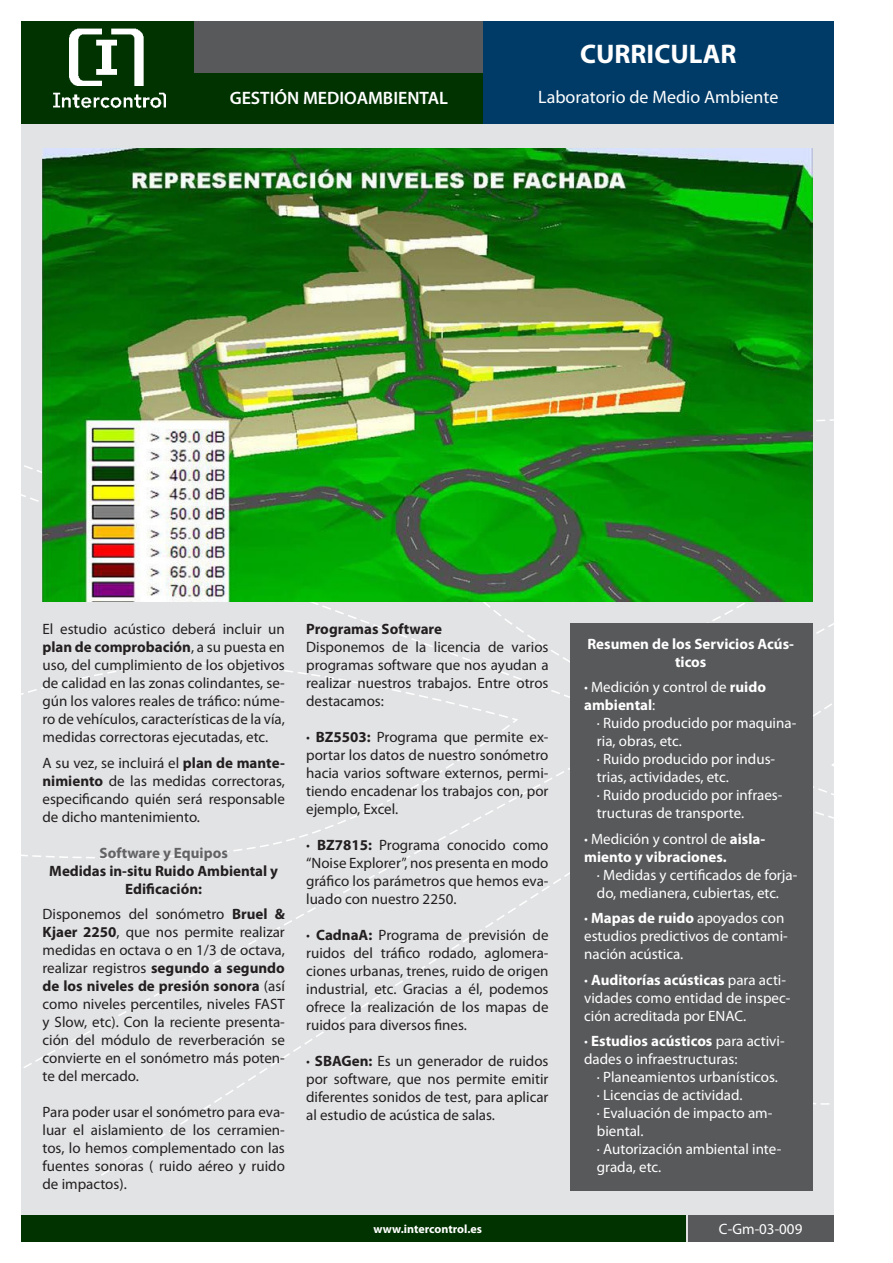
<style>
.page{position:relative;width:893px;height:1263px;background:#fff}
.page>*{position:absolute;margin:0;border:0;box-sizing:border-box;transform-origin:0 0}
.t1{font:700 27px "Myriad Pro";color:#fff}
.t2{font:18px "Myriad Pro";color:#fff}
.t3{font:600 18px "Myriad Pro";color:#fff}
.t4{font:15px/18px "Myriad Pro";color:#231f20;text-align:justify}
.t5{font:15px/18px "Myriad Pro";color:#fff}
.t6{font:700 15px/18px "Myriad Pro";color:#fff;text-align:center}
.t7{font:700 15px/18px "Myriad Pro";color:#231f20;text-align:center}
.t8{font:700 15px "Myriad Pro";color:#636366}
.t9{font:700 12px "Myriad Pro";color:#fff}
.s1{font-weight:700}
.s2{font-weight:400}
</style>
<div class="page">
<div style="left:21px;top:21px;width:812px;height:1221px;background:#e2e3e5"></div>
<svg style="left:21px;top:567px;width:549px;height:304px"></svg>
<svg style="left:21px;top:662px;width:497px;height:184px"></svg>
<svg style="left:812px;top:925px;width:22px;height:180px"></svg>
<svg style="left:812px;top:695px;width:22px;height:230px"></svg>
<div style="left:195px;top:72px;width:288px;height:51px;background:#013300"></div>
<div style="left:21px;top:21px;width:174px;height:102px;background:#013300"></div>
<div style="left:483px;top:21px;width:350px;height:102px;background:#003b67"></div>
<img style="left:70px;top:28px;width:74px;height:57px">
<img style="left:53px;top:85px;width:112px;height:24px">
<div style="left:195px;top:21px;width:288px;height:51px;background:#58595b"></div>
<div style="left:21px;top:1215px;width:665px;height:27px;background:#013300"></div>
<div style="left:688px;top:1215px;width:145px;height:27px;background:#58595b"></div>
<div style="left:570px;top:623px;width:242px;height:568px;background:#58595b"></div>
<img style="left:43px;top:149px;width:769px;height:453px">
<p class="t3" style="left:230px;top:87px;width:220px">GESTIÓN MEDIOAMBIENTAL</p>
<p class="t1" style="left:580px;top:36px;width:158px">CURRICULAR</p>
<p class="t2" style="left:538px;top:86px;width:242px">Laboratorio de Medio Ambiente</p>
<p class="t4" style="left:43px;top:620px;width:244px">El estudio acústico deberá incluir un <span class="s1">plan de comprobación</span>, a su puesta en uso, del cumplimiento de los objetivos de calidad en las zonas colindantes, se&shy;gún los valores reales de tráfico: núme&shy;ro de vehículos, características de la vía, medidas correctoras ejecutadas, etc.</p>
<p class="t4" style="left:43px;top:753px;width:244px">A su vez, se incluirá el <span class="s1">plan de mante&shy;nimiento</span> de las medidas correctoras, especificando quién será responsable de dicho mantenimiento.</p>
<p class="t8" style="left:100px;top:843px;width:130px">Software y Equipos</p>
<p class="t7" style="left:49px;top:861px;width:230px">Medidas in-situ Ruido Ambiental y<br>Edificación:</p>
<p class="t4" style="left:43px;top:905px;width:244px">Disponemos del sonómetro <span class="s1">Bruel &amp; Kjaer 2250</span>, que nos permite realizar medidas en octava o en 1/3 de octava, realizar registros <span class="s1">segundo a segundo de los niveles de presión sonora</span> (así como niveles percentiles, niveles FAST y Slow, etc). Con la reciente presenta&shy;ción del módulo de reverberación se convierte en el sonómetro más poten&shy;te del mercado.</p>
<p class="t4" style="left:43px;top:1103px;width:244px">Para poder usar el sonómetro para eva&shy;luar el aislamiento de los cerramien&shy;tos, lo hemos complementado con las fuentes sonoras ( ruido aéreo y ruido de impactos).</p>
<p class="t7" style="left:306px;top:620px;width:137px">Programas Software</p>
<p class="t4" style="left:306px;top:638px;width:244px">Disponemos de la licencia de varios programas software que nos ayudan a realizar nuestros trabajos. Entre otros destacamos:</p>
<p class="t4" style="left:306px;top:728px;width:244px"><span class="s1">· BZ5503:</span> Programa que permite ex&shy;portar los datos de nuestro sonómetro hacia varios software externos, permi&shy;tiendo encadenar los trabajos con, por ejemplo, Excel.</p>
<p class="t4" style="left:306px;top:836px;width:244px"><span class="s1">· BZ7815:</span> Programa conocido como “Noise Explorer”, nos presenta en modo gráfico los parámetros que hemos eva&shy;luado con nuestro 2250.</p>
<p class="t4" style="left:306px;top:926px;width:244px"><span class="s1">· CadnaA:</span> Programa de previsión de ruidos del tráfico rodado, aglomera&shy;ciones urbanas, trenes, ruido de origen industrial, etc. Gracias a él, podemos ofrece la realización de los mapas de ruidos para diversos fines.</p>
<p class="t4" style="left:306px;top:1052px;width:244px"><span class="s1">· SBAGen:</span> Es un generador de ruidos por software, que nos permite emitir diferentes sonidos de test, para aplicar al estudio de acústica de salas.</p>
<p class="t6" style="left:587px;top:635px;width:208px">Resumen de los Servicios Acús&shy;ticos</p>
<p class="t5" style="left:584px;top:678px;width:183px"><span class="s1">·</span> Medición y control de <span class="s1">ruido ambiental</span>:</p>
<p class="t5" style="left:597px;top:714px;width:201px">· Ruido producido por maquina&shy;ria, obras, etc.</p>
<p class="t5" style="left:597px;top:750px;width:180px">· Ruido producido por indus&shy;trias, actividades, etc.</p>
<p class="t5" style="left:597px;top:786px;width:187px">· Ruido producido por infraes&shy;tructuras de transporte.</p>
<p class="t6" style="left:584px;top:829px;width:183px;text-align:left">· <span class="s2">Medición y control de</span> aisla&shy;miento y vibraciones.</p>
<p class="t5" style="left:597px;top:865px;width:202px">· Medidas y certificados de forja&shy;do, medianera, cubiertas, etc.</p>
<p class="t5" style="left:584px;top:909px;width:205px"><span class="s1">· Mapas de ruido</span> apoyados con estudios predictivos de contami&shy;nación acústica.</p>
<p class="t5" style="left:584px;top:970px;width:208px"><span class="s1">· Auditorías acústicas</span> para acti&shy;vidades como entidad de inspec&shy;ción acreditada por ENAC.</p>
<p class="t5" style="left:584px;top:1032px;width:202px"><span class="s1">· Estudios acústicos</span> para activi&shy;dades o infraestructuras:</p>
<p class="t5" style="left:597px;top:1068px;width:183px">· Planeamientos urbanísticos.</p>
<p class="t5" style="left:597px;top:1086px;width:147px">· Licencias de actividad.</p>
<p class="t5" style="left:597px;top:1104px;width:177px">· Evaluación de impacto am&shy;biental.</p>
<p class="t5" style="left:597px;top:1140px;width:186px">· Autorización ambiental inte&shy;grada, etc.</p>
<p class="t9" style="left:373px;top:1221px;width:110px">www.intercontrol.es</p>
<p class="t5" style="left:719px;top:1219px;width:85px">C-Gm-03-009</p>
</div>
